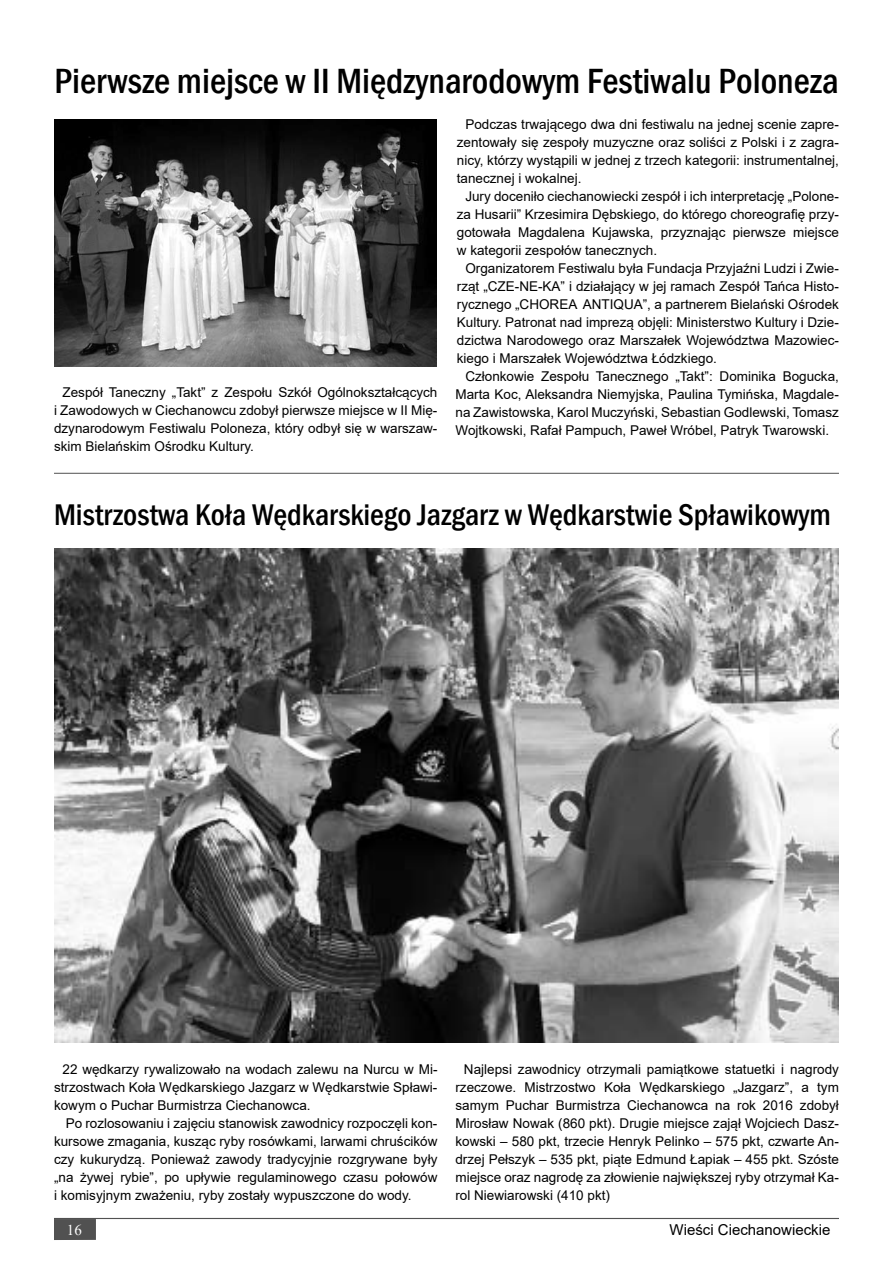
<style>
.page{position:relative;width:893px;height:1263px;background:#fff}
.page>*{position:absolute;margin:0;border:0;box-sizing:border-box;transform-origin:0 0}
.t1{font:500 condensed 36px "Franklin Gothic";color:#000}
.t2{font:500 condensed 30.75px "Franklin Gothic";color:#000}
.t3{font:15px "Arial";color:#000}
.t4{font:15px "Times New Roman";color:#fff}
.t5{font:13.5px/18px "Arial";color:#000;text-align:justify}
</style>
<div class="page">
<div style="left:54px;top:1219px;width:42px;height:21px;background:#515151"></div>
<hr style="left:54px;top:1218px;width:785px;height:1px;background:#515151">
<img style="left:54px;top:119px;width:383px;height:247px">
<img style="left:54px;top:549px;width:785px;height:494px">
<hr style="left:54px;top:473px;width:785px;height:1px;background:#515151">
<h1 class="t1" style="left:54px;top:58px;width:786px">Pierwsze miejsce w II Międzynarodowym Festiwalu Poloneza</h1>
<p class="t5" style="left:54px;top:384px;width:385px;text-indent:9px">Zespół Taneczny „Takt” z Zespołu Szkół Ogólnokształcących i Zawodowych w Ciechanowcu zdobył pierwsze miejsce w II Mię&shy;dzynarodowym Festiwalu Poloneza, który odbył się w warszaw&shy;skim Bielańskim Ośrodku Kultury.</p>
<p class="t5" style="left:457px;top:115px;width:384px;text-indent:9px">Podczas trwającego dwa dni festiwalu na jednej scenie zapre&shy;zentowały się zespoły muzyczne oraz soliści z Polski i z zagra&shy;nicy, którzy wystąpili w jednej z trzech kategorii: instrumentalnej, tanecznej i wokalnej.</p>
<p class="t5" style="left:457px;top:187px;width:384px;text-indent:9px">Jury doceniło ciechanowiecki zespół i ich interpretację „Polone&shy;za Husarii” Krzesimira Dębskiego, do którego choreografię przy&shy;gotowała Magdalena Kujawska, przyznając pierwsze miejsce w kategorii zespołów tanecznych.</p>
<p class="t5" style="left:457px;top:259px;width:384px;text-indent:9px">Organizatorem Festiwalu była Fundacja Przyjaźni Ludzi i Zwie&shy;rząt „CZE-NE-KA” i działający w jej ramach Zespół Tańca Histo&shy;rycznego „CHOREA ANTIQUA”, a partnerem Bielański Ośrodek Kultury. Patronat nad imprezą objęli: Ministerstwo Kultury i Dzie&shy;dzictwa Narodowego oraz Marszałek Województwa Mazowiec&shy;kiego i Marszałek Województwa Łódzkiego.</p>
<p class="t5" style="left:455px;top:367px;width:385px;text-indent:10px">Członkowie Zespołu Tanecznego „Takt”: Dominika Bogucka, Marta Koc, Aleksandra Niemyjska, Paulina Tymińska, Magdale&shy;na Zawistowska, Karol Muczyński, Sebastian Godlewski, Tomasz Wojtkowski, Rafał Pampuch, Paweł Wróbel, Patryk Twarowski.</p>
<h2 class="t2" style="left:54px;top:494px;width:778px">Mistrzostwa Koła Wędkarskiego Jazgarz w Wędkarstwie Spławikowym</h2>
<p class="t5" style="left:54px;top:1060px;width:385px;text-indent:9px">22 wędkarzy rywalizowało na wodach zalewu na Nurcu w Mi&shy;strzostwach Koła Wędkarskiego Jazgarz w Wędkarstwie Spławi&shy;kowym o Puchar Burmistrza Ciechanowca.</p>
<p class="t5" style="left:54px;top:1114px;width:385px;text-indent:12px">Po rozlosowaniu i zajęciu stanowisk zawodnicy rozpoczęli kon&shy;kursowe zmagania, kusząc ryby rosówkami, larwami chruścików czy kukurydzą. Ponieważ zawody tradycyjnie rozgrywane były „na żywej rybie”, po upływie regulaminowego czasu połowów i komisyjnym zważeniu, ryby zostały wypuszczone do wody.</p>
<p class="t5" style="left:455px;top:1060px;width:385px;text-indent:9px">Najlepsi zawodnicy otrzymali pamiątkowe statuetki i nagrody rzeczowe. Mistrzostwo Koła Wędkarskiego „Jazgarz”, a tym samym Puchar Burmistrza Ciechanowca na rok 2016 zdobył Mirosław Nowak (860 pkt). Drugie miejsce zajął Wojciech Dasz&shy;kowski – 580 pkt, trzecie Henryk Pelinko – 575 pkt, czwarte An&shy;drzej Pełszyk – 535 pkt, piąte Edmund Łapiak – 455 pkt. Szóste miejsce oraz nagrodę za złowienie największej ryby otrzymał Ka&shy;rol Niewiarowski (410 pkt)</p>
<p class="t4" style="left:67px;top:1219px;width:16px">16</p>
<p class="t3" style="left:670px;top:1219px;width:162px">Wieści Ciechanowieckie</p>
</div>
